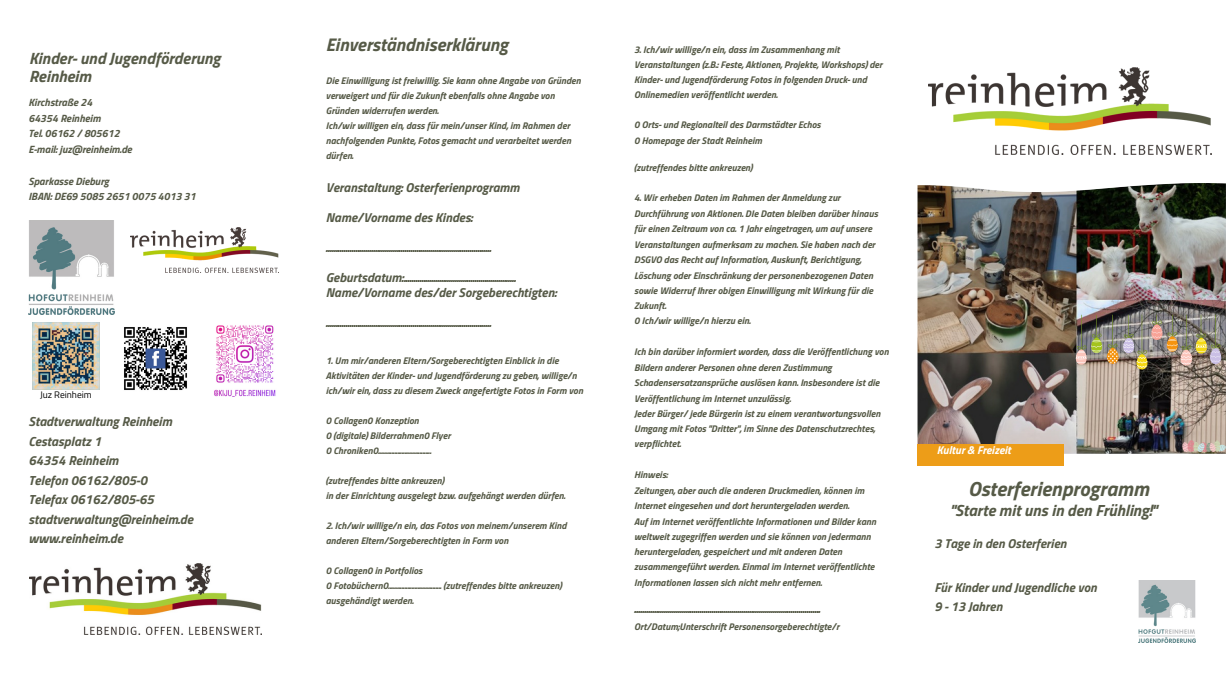
<style>
.page{position:relative;width:1230px;height:693px;background:#fff}
.page>*{position:absolute;margin:0;border:0;box-sizing:border-box;transform-origin:0 0}
.t1{font:italic 700 20.5px "Titillium";color:#565a47}
.t2{font:italic 700 18.3px "Titillium";color:#565a47}
.t3{font:italic 700 16.4px/18px "Titillium";color:#565a47}
.t4{font:italic 700 16.2px "Titillium";color:#565a47}
.t5{font:italic 700 13.2px/19.5px "Titillium";color:#565a47}
.t6{font:italic 700 12.9px/15px "Titillium";color:#565a47}
.t7{font:italic 700 11.3px "Titillium";color:#fff}
.t8{font:italic 700 10.6px/15.8px "Titillium";color:#565a47}
.t9{font:italic 700 9.7px/15.4px "Titillium";color:#565a47}
.t10{font:9.5px "Titillium";color:#000}
</style>
<div class="page">
<img style="left:918px;top:183px;width:308px;height:271px">
<div style="left:918px;top:444px;width:146px;height:22px;background:#ed9d18"></div>
<img style="left:928px;top:68px;width:283px;height:86px">
<div style="left:1139px;top:581px;width:60px;height:61px;background:linear-gradient(to bottom,#f7f6f6,#fafbfb)"></div>
<img style="left:1139px;top:581px;width:56px;height:61px">
<img style="left:29px;top:564px;width:233px;height:71px">
<img style="left:28px;top:221px;width:87px;height:94px">
<img style="left:130px;top:228px;width:149px;height:45px">
<img style="left:214px;top:325px;width:62px;height:72px">
<img style="left:124px;top:327px;width:63px;height:63px">
<img style="left:32px;top:323px;width:67px;height:67px">
<img style="left:1076px;top:315px;width:145px;height:54px">
<svg style="left:1182px;top:440px;width:44px;height:12px"></svg>
<p class="t3" style="left:29px;top:51px;width:193px">Kinder- und Jugendförderung<br>Reinheim</p>
<h4 class="t8" style="left:28px;top:95px;width:105px">Kirchstraße 24<br>64354 Reinheim<br>Tel. 06162 / 805612<br>E-mail: juz@reinheim.de</h4>
<h2 class="t8" style="left:28px;top:174px;width:169px">Sparkasse Dieburg<br>IBAN: DE69 5085 2651 0075 4013 31</h2>
<h3 class="t10" style="left:40px;top:391px;width:53px">Juz Reinheim</h3>
<p class="t5" style="left:28px;top:413px;width:166px">Stadtverwaltung Reinheim<br>Cestasplatz 1<br>64354 Reinheim<br>Telefon 06162/805-0<br>Telefax 06162/805-65 stadtverwaltung@reinheim.de www.reinheim.de</p>
<p class="t2" style="left:326px;top:37px;width:184px">Einverständniserklärung</p>
<h3 class="t9" style="left:326px;top:74px;width:256px;line-height:15px">Die Einwilligung ist freiwillig. Sie kann ohne Angabe von Gründen verweigert und für die Zukunft ebenfalls ohne Angabe von Gründen widerrufen werden.<br>Ich/wir willigen ein, dass für mein/unser Kind, im Rahmen der nachfolgenden Punkte, Fotos gemacht und verarbeitet werden dürfen.</h3>
<h5 class="t6" style="left:326px;top:181px;width:195px">Veranstaltung: Osterferienprogramm</h5>
<h5 class="t6" style="left:326px;top:211px;width:148px">Name/Vorname des Kindes:</h5>
<h5 class="t6" style="left:326px;top:241px;width:167px">....................................................................................</h5>
<h5 class="t6" style="left:326px;top:271px;width:232px">Geburtsdatum:.........................................................<br>Name/Vorname des/der Sorgeberechtigten:</h5>
<h5 class="t6" style="left:326px;top:316px;width:167px">....................................................................................</h5>
<h3 class="t9" style="left:326px;top:354px;width:259px;line-height:15px">1. Um mir/anderen Eltern/Sorgeberechtigten Einblick in die<br>Aktivitäten der Kinder- und Jugendförderung zu geben, willige/n ich/wir ein, dass zu diesem Zweck angefertigte Fotos in Form von</h3>
<p class="t9" style="left:326px;top:414px;width:126px;line-height:15px">0 Collagen0 Konzeption<br>0 (digitale) Bilderrahmen0 Flyer<br>0 Chroniken0....................................</p>
<h1 class="t9" style="left:326px;top:474px;width:241px;line-height:15px">(zutreffendes bitte ankreuzen)<br>in der Einrichtung ausgelegt bzw. aufgehängt werden dürfen.</h1>
<h5 class="t9" style="left:326px;top:519px;width:242px;line-height:15px">2. Ich/wir willige/n ein, das Fotos von meinem/unserem Kind anderen Eltern/Sorgeberechtigten in Form von</h5>
<h3 class="t9" style="left:326px;top:564px;width:237px;line-height:15px">0 Collagen0 in Portfolios<br>0 Fotobüchern0.................................... (zutreffendes bitte ankreuzen) ausgehändigt werden.</h3>
<h3 class="t9" style="left:634px;top:43px;width:250px;line-height:15px">3. Ich/wir willige/n ein, dass im Zusammenhang mit Veranstaltungen (z.B.: Feste, Aktionen, Projekte, Workshops) der Kinder- und Jugendförderung Fotos in folgenden Druck- und Onlinemedien veröffentlicht werden.</h3>
<h3 class="t9" style="left:634px;top:117px;width:188px;line-height:15.8px">0 Orts- und Regionalteil des Darmstädter Echos<br>0 Homepage der Stadt Reinheim</h3>
<h3 class="t9" style="left:634px;top:160px;width:120px">(zutreffendes bitte ankreuzen)</h3>
<h5 class="t9" style="left:634px;top:191px;width:245px">4. Wir erheben Daten im Rahmen der Anmeldung zur Durchführung von Aktionen. DIe Daten bleiben darüber hinaus für einen Zeitraum von ca. 1 Jahr eingetragen, um auf unsere Veranstaltungen aufmerksam zu machen. Sie haben nach der DSGVO das Recht auf Information, Auskunft, Berichtigung, Löschung oder Einschränkung der personenbezogenen Daten sowie Widerruf Ihrer obigen Einwilligung mit Wirkung für die Zukunft.<br>0 Ich/wir willige/n hierzu ein.</h5>
<h5 class="t9" style="left:634px;top:345px;width:256px">Ich bin darüber informiert worden, dass die Veröffentlichung von Bildern anderer Personen ohne deren Zustimmung Schadensersatzansprüche auslösen kann. Insbesondere ist die Veröffentlichung im Internet unzulässig.<br>Jeder Bürger/ jede Bürgerin ist zu einem verantwortungsvollen Umgang mit Fotos "Dritter", im Sinne des Datenschutzrechtes, verpflichtet.</h5>
<h5 class="t9" style="left:634px;top:468px;width:243px">Hinweis:<br>Zeitungen, aber auch die anderen Druckmedien, können im Internet eingesehen und dort heruntergeladen werden.<br>Auf im Internet veröffentlichte Informationen und Bilder kann weltweit zugegriffen werden und sie können von jedermann heruntergeladen, gespeichert und mit anderen Daten zusammengeführt werden. Einmal im Internet veröffentlichte Informationen lassen sich nicht mehr entfernen.</h5>
<h5 class="t6" style="left:634px;top:602px;width:188px">..............................................................................................</h5>
<h5 class="t9" style="left:634px;top:620px;width:207px">Ort/Datum;Unterschrift Personensorgeberechtigte/r</h5>
<h5 class="t7" style="left:937px;top:446px;width:76px">Kultur &amp; Freizeit</h5>
<p class="t1" style="left:968px;top:480px;width:182px">Osterferienprogramm</p>
<p class="t4" style="left:950px;top:504px;width:208px">"Starte mit uns in den Frühling!"</p>
<h5 class="t6" style="left:934px;top:537px;width:134px">3 Tage in den Osterferien</h5>
<h3 class="t6" style="left:934px;top:579px;width:164px;line-height:18.8px">Für Kinder und Jugendliche von<br>9 - 13 Jahren</h3>
</div>
